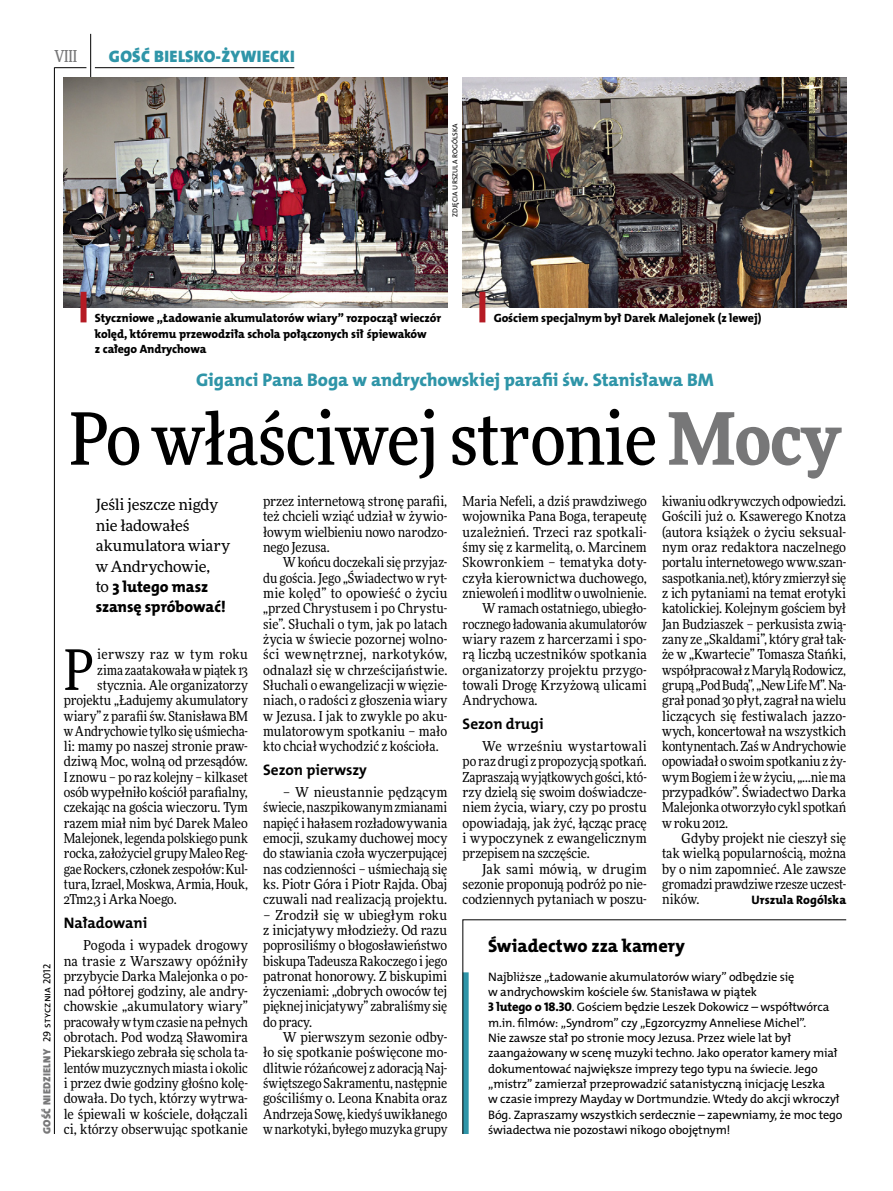
<style>
.page{position:relative;width:893px;height:1191px;background:#fff}
.page>*{position:absolute;margin:0;border:0;box-sizing:border-box;transform-origin:0 0}
.t1{font:500 72px "Freeday Narrow";letter-spacing:-.01em;color:#000}
.t2{font:55.95px "Freeday Narrow News";color:#000}
.t3{font:18.3px "The Mix HP8 Ex Bld";letter-spacing:-.005em;color:#2f95a8}
.t4{font:18.3px "The Mix HP8 Ex Bld";color:#000}
.t5{font:16.65px "The Mix HP9 Blk";letter-spacing:.02em;color:#2f95a8}
.t6{font:500 16.5px "Freeday Narrow";color:#777778;scale:.9 1}
.t7{font:15.75px/20.4px "The Mix HP8 Ex Bld";letter-spacing:-.005em;color:#000}
.t8{font:15.45px/20.4px "Freeday News";letter-spacing:-.01em;color:#000}
.t9{font:15.3px "The Mix HP7 Bld";color:#000}
.t10{font:13.65px/15.3px "Freeday Narrow News";letter-spacing:-.005em;color:#000;text-align:justify}
.t11{font:13.65px "Freeday Narrow News";letter-spacing:.02em;color:#000}
.t12{font:12.3px/15.3px "The Mix HP5 Plain";letter-spacing:-.01em;color:#000}
.t13{font:12.3px "The Mix HP8 Ex Bld";letter-spacing:.005em;color:#000}
.t14{font:12px/15.3px "The Mix HP8 Ex Bld";letter-spacing:-.005em;color:#000}
.t15{font:10.5px "The Mix HP9 Blk";letter-spacing:.025em;color:#777778}
.t16{font:7.2px "The Mix HP5 Plain";letter-spacing:.015em;color:#000}
.s1{font-family:"The Mix HP5 Plain";color:#000}
.s2{font-weight:900;color:#777778}
.s3{font-family:"Freeday News";font-size:15.45px}
.s4{font-family:"The Mix HP8 Ex Bld";font-size:12.6px}
</style>
<div class="page">
<hr style="left:54px;top:67px;width:1px;height:1067px;background:#000">
<hr style="left:90px;top:34px;width:1px;height:43px;background:#000">
<hr style="left:54px;top:67px;width:32px;height:1px;background:#000">
<hr style="left:95px;top:67px;width:199px;height:1px;background:#000">
<img style="left:64px;top:77px;width:383px;height:230px">
<img style="left:463px;top:77px;width:383px;height:230px">
<div style="left:81px;top:292px;width:6px;height:30px;background:#b51b24"></div>
<div style="left:479px;top:292px;width:6px;height:30px;background:#b51b24"></div>
<svg style="left:462px;top:919px;width:385px;height:215px"></svg>
<p class="t6" style="left:54px;top:46px;width:27px">VIII</p>
<p class="t5" style="left:109px;top:46px;width:187px">GOŚĆ BIELSKO-ŻYWIECKI</p>
<p class="t16" style="left:450px;top:217px;width:95px;rotate:-90deg">zdjęcia U rszula Rogólska</p>
<p class="t14" style="left:95px;top:311px;width:348px">Styczniowe „Ładowanie akumulatorów wiary” rozpoczął wieczór kolęd, któremu przewodziła schola połączonych sił śpiewaków<br>z całego Andrychowa</p>
<p class="t14" style="left:494px;top:311px;width:269px">Gościem specjalnym był Darek Malejonek (z lewej)</p>
<p class="t15" style="left:40px;top:1134px;width:172px;rotate:-90deg">GOŚĆ NIEDZIELNY <span class="s1">29 stycznia 2012</span></p>
<h3 class="t3" style="left:196px;top:368px;width:519px">Giganci Pana Boga w andrychowskiej parafii św. Stanisława BM</h3>
<h1 class="t1" style="left:69px;top:394px;width:773px">Po właściwej stronie <span class="s2">Mocy</span></h1>
<p class="t8" style="left:96px;top:494px;width:136px">Jeśli jeszcze nigdy nie ładowałeś akumulatora wiary w Andrychowie,</p>
<p class="t7" style="left:96px;top:576px;width:132px"><span class="s3">to</span> 3 lutego masz szansę spróbować!</p>
<h2 class="t2" style="left:64px;top:635px;width:32px">P</h2>
<p class="t11" style="left:97px;top:646px;width:152px">ierwszy raz w tym roku</p>
<p class="t10" style="left:97px;top:662px;width:152px">zima zaatakowała w piątek 13</p>
<p class="t10" style="left:97px;top:677px;width:152px">stycznia. Ale organizatorzy</p>
<p class="t10" style="left:64px;top:692px;width:186px">projektu „Ładujemy akumulatory</p>
<p class="t10" style="left:64px;top:708px;width:186px">wiary” z parafii św. Stanisława BM</p>
<p class="t10" style="left:64px;top:723px;width:186px">w Andrychowie tylko się uśmiecha-</p>
<p class="t10" style="left:64px;top:738px;width:186px">li: mamy po naszej stronie praw-</p>
<p class="t10" style="left:64px;top:754px;width:186px">dziwą Moc, wolną od przesądów.</p>
<p class="t10" style="left:64px;top:769px;width:186px">I znowu – po raz kolejny – kilkaset</p>
<p class="t10" style="left:64px;top:784px;width:186px">osób wypełniło kościół parafialny,</p>
<p class="t10" style="left:64px;top:799px;width:186px">czekając na gościa wieczoru. Tym</p>
<p class="t10" style="left:64px;top:815px;width:186px">razem miał nim być Darek Maleo</p>
<p class="t10" style="left:64px;top:830px;width:186px">Malejonek, legenda polskiego punk</p>
<p class="t10" style="left:64px;top:845px;width:186px">rocka, założyciel grupy Maleo Reg-</p>
<p class="t10" style="left:64px;top:861px;width:186px">gae Rockers, członek zespołów: Kul-</p>
<p class="t10" style="left:64px;top:876px;width:186px">tura, Izrael, Moskwa, Armia, Houk,</p>
<p class="t10" style="left:64px;top:891px;width:114px">2Tm2,3 i Arka Noego.</p>
<p class="t9" style="left:64px;top:913px;width:85px">Naładowani</p>
<p class="t10" style="left:64px;top:937px;width:186px;text-indent:20px">Pogoda i wypadek drogowy na trasie z Warszawy opóźniły przybycie Darka Malejonka o po&shy;nad półtorej godziny, ale andry&shy;chowskie „akumulatory wiary” pracowały w tym czasie na pełnych obrotach. Pod wodzą Sławomira Piekarskiego zebrała się schola ta&shy;lentów muzycznych miasta i okolic i przez dwie godziny głośno kolę&shy;dowała. Do tych, którzy wytrwa&shy;le śpiewali w kościele, dołączali ci, którzy obserwując spotkanie</p>
<p class="t10" style="left:263px;top:493px;width:186px">przez internetową stronę parafii, też chcieli wziąć udział w żywio&shy;łowym wielbieniu nowo narodzo&shy;nego Jezusa.</p>
<p class="t10" style="left:263px;top:555px;width:186px;text-indent:20px">W końcu doczekali się przyjaz&shy;du gościa. Jego „Świadectwo w ryt&shy;mie kolęd” to opowieść o życiu „przed Chrystusem i po Chrystu&shy;sie”. Słuchali o tym, jak po latach życia w świecie pozornej wolno&shy;ści wewnętrznej, narkotyków, odnalazł się w chrześcijaństwie.<br>Słuchali o ewangelizacji w więzie&shy;niach, o radości z głoszenia wiary w Jezusa. I jak to zwykle po aku&shy;mulatorowym spotkaniu – mało kto chciał wychodzić z kościoła.</p>
<p class="t9" style="left:263px;top:760px;width:105px">Sezon pierwszy</p>
<p class="t10" style="left:263px;top:784px;width:186px;text-indent:20px">– W nieustannie pędzącym świecie, naszpikowanym zmianami napięć i hałasem rozładowywania emocji, szukamy duchowej mocy do stawiania czoła wyczerpującej nas codzienności – uśmiechają się ks. Piotr Góra i Piotr Rajda. Obaj czuwali nad realizacją projektu.</p>
<p class="t10" style="left:263px;top:907px;width:186px">– Zrodził się w ubiegłym roku z inicjatywy młodzieży. Od razu poprosiliśmy o błogosławieństwo biskupa Tadeusza Rakoczego i jego patronat honorowy. Z biskupimi życzeniami: „dobrych owoców tej pięknej inicjatywy” zabraliśmy się do pracy.</p>
<p class="t10" style="left:263px;top:1029px;width:186px;text-indent:20px">W pierwszym sezonie odby&shy;ło się spotkanie poświęcone mo&shy;dlitwie różańcowej z adoracją Naj&shy;świętszego Sakramentu, następnie gościliśmy o. Leona Knabita oraz Andrzeja Sowę, kiedyś uwikłanego w narkotyki, byłego muzyka grupy</p>
<p class="t10" style="left:463px;top:493px;width:186px">Maria Nefeli, a dziś prawdziwego</p>
<p class="t10" style="left:463px;top:509px;width:186px">wojownika Pana Boga, terapeutę</p>
<p class="t10" style="left:463px;top:524px;width:186px">uzależnień. Trzeci raz spotkali-</p>
<p class="t10" style="left:463px;top:539px;width:186px">śmy się z karmelitą, o. Marcinem</p>
<p class="t10" style="left:463px;top:555px;width:186px">Skowronkiem – tematyka doty-</p>
<p class="t10" style="left:463px;top:570px;width:186px">czyła kierownictwa duchowego,</p>
<p class="t10" style="left:463px;top:585px;width:186px">zniewoleń i modlitw o uwolnienie.</p>
<p class="t10" style="left:482px;top:600px;width:166px">W ramach ostatniego, ubiegło-</p>
<p class="t10" style="left:463px;top:616px;width:186px">rocznego ładowania akumulatorów</p>
<p class="t10" style="left:463px;top:631px;width:186px">wiary razem z harcerzami i spo-</p>
<p class="t10" style="left:463px;top:646px;width:186px">rą liczbą uczestników spotkania</p>
<p class="t10" style="left:463px;top:662px;width:186px">organizatorzy projektu przygo-</p>
<p class="t10" style="left:463px;top:677px;width:186px">towali Drogę Krzyżową ulicami</p>
<p class="t10" style="left:463px;top:692px;width:76px">Andrychowa.</p>
<p class="t9" style="left:463px;top:714px;width:83px">Sezon drugi</p>
<p class="t10" style="left:463px;top:738px;width:186px;text-indent:20px">We wrześniu wystartowali po raz drugi z propozycją spotkań.<br>Zapraszają wyjątkowych gości, któ&shy;rzy dzielą się swoim doświadcze&shy;niem życia, wiary, czy po prostu opowiadają, jak żyć, łącząc pracę i wypoczynek z ewangelicznym przepisem na szczęście.</p>
<p class="t10" style="left:463px;top:861px;width:186px;text-indent:20px">Jak sami mówią, w drugim sezonie proponują podróż po nie&shy;codziennych pytaniach w poszu-</p>
<p class="t10" style="left:662px;top:493px;width:186px">kiwaniu odkrywczych odpowiedzi.<br>Gościli już o. Ksawerego Knotza (autora książek o życiu seksual&shy;nym oraz redaktora naczelnego portalu internetowego www.szan&shy;saspotkania.net), który zmierzył się z ich pytaniami na temat erotyki katolickiej. Kolejnym gościem był Jan Budziaszek – perkusista zwią&shy;zany ze „Skaldami”, który grał tak&shy;że w „Kwartecie” Tomasza Stańki, współpracował z Marylą Rodowicz, grupą „Pod Budą”, „New Life M”. Na&shy;grał ponad 30 płyt, zagrał na wielu liczących się festiwalach jazzo&shy;wych, koncertował na wszystkich kontynentach. Zaś w Andrychowie opowiadał o swoim spotkaniu z ży&shy;wym Bogiem i że w życiu, „…nie ma przypadków”. Świadectwo Darka Malejonka otworzyło cykl spotkań w roku 2012.</p>
<p class="t10" style="left:662px;top:830px;width:186px;text-indent:20px">Gdyby projekt nie cieszył się tak wielką popularnością, można by o nim zapomnieć. Ale zawsze gromadzi prawdziwe rzesze uczest&shy;ników.</p>
<p class="t13" style="left:751px;top:892px;width:96px">Urszula Rogólska</p>
<h3 class="t4" style="left:488px;top:934px;width:198px">Świadectwo zza kamery</h3>
<p class="t12" style="left:488px;top:969px;width:356px">Najbliższe „Ładowanie akumulatorów wiary” odbędzie się<br>w andrychowskim kościele św. Stanisława w piątek<br><span class="s4">3 lutego o 18.30</span>. Gościem będzie Leszek Dokowicz – współtwórca m.in. filmów: „Syndrom” czy „Egzorcyzmy Anneliese Michel”.<br>Nie zawsze stał po stronie mocy Jezusa. Przez wiele lat był zaangażowany w scenę muzyki techno. Jako operator kamery miał dokumentować największe imprezy tego typu na świecie. Jego „mistrz” zamierzał przeprowadzić satanistyczną inicjację Leszka<br>w czasie imprezy Mayday w Dortmundzie. Wtedy do akcji wkroczył Bóg. Zapraszamy wszystkich serdecznie – zapewniamy, że moc tego świadectwa nie pozostawi nikogo obojętnym!</p>
</div>
